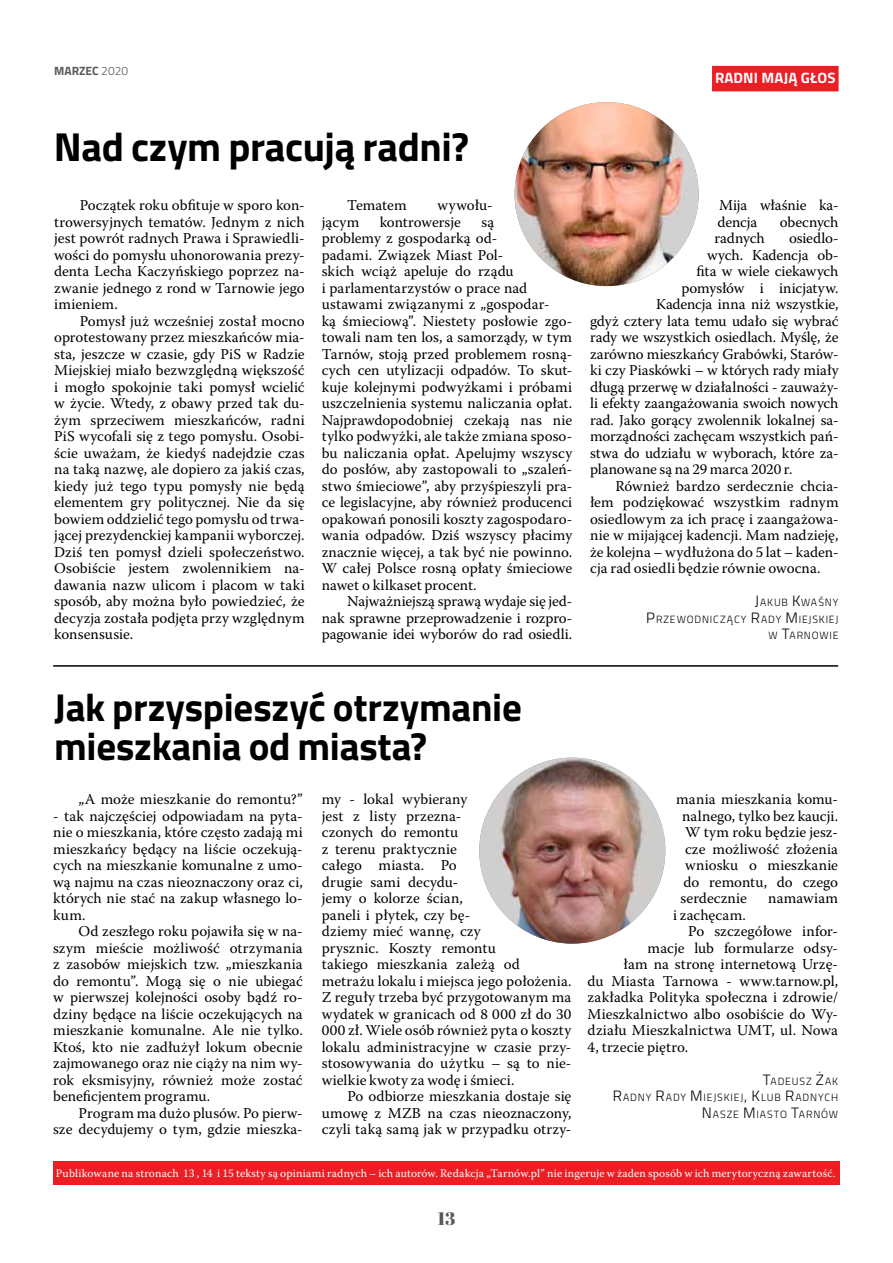
<style>
.page{position:relative;width:893px;height:1263px;background:#fff}
.page>*{position:absolute;margin:0;border:0;box-sizing:border-box;transform-origin:0 0}
.t1{font:700 40.5px "Titillium";letter-spacing:-.01em;color:#000}
.t2{font:700 39px/39px "Titillium";letter-spacing:-.005em;color:#000}
.t3{font:18px "Abril Fatface";color:#58595b}
.t4{font:15px/16.5px "Warnock Pro";letter-spacing:.005em;color:#000;text-align:justify}
.t5{font:15px "Warnock Pro";letter-spacing:-.015em;color:#000}
.t6{font:700 15px "Titillium";color:#fff}
.t7{font:700 12px "Titillium";color:#58595b}
.t8{font:11.55px "Warnock Pro";letter-spacing:.015em;color:#fff}
.t9{font:300 10.5px/16.5px "Titillium";letter-spacing:.08em;color:#000}
.s1{font-weight:300}
.s2{font-size:15px}
</style>
<div class="page">
<div style="left:712px;top:66px;width:127px;height:25px;background:#ed1d24"></div>
<div style="left:54px;top:1161px;width:786px;height:24px;background:#ed1d24"></div>
<img style="left:514px;top:102px;width:185px;height:184px;border-radius:92px">
<hr style="left:53px;top:665px;width:785px;height:2px;background:#000">
<img style="left:479px;top:758px;width:186px;height:186px;border-radius:93px">
<p class="t7" style="left:54px;top:62px;width:75px">MARZEC <span class="s1">2020</span></p>
<p class="t6" style="left:715px;top:66px;width:10px">radni</p>
<p class="t6" style="left:761px;top:66px;width:49px">maj ą głos</p>
<h1 class="t1" style="left:54px;top:115px;width:417px">Nad czym pracują radni?</h1>
<p class="t4" style="left:54px;top:197px;width:252px;text-indent:26px">Początek roku obfituje w sporo kon&shy;trowersyjnych tematów. Jednym z nich jest powrót radnych Prawa i Sprawiedli&shy;wości do pomysłu uhonorowania prezy&shy;denta Lecha Kaczyńskiego poprzez na&shy;zwanie jednego z rond w Tarnowie jego imieniem.</p>
<p class="t4" style="left:54px;top:312px;width:252px;text-indent:26px">Pomysł już wcześniej został mocno oprotestowany przez mieszkańców mia&shy;sta, jeszcze w czasie, gdy PiS w Radzie Miejskiej miało bezwzględną większość i mogło spokojnie taki pomysł wcielić w życie. Wtedy, z obawy przed tak du&shy;żym sprzeciwem mieszkańców, radni PiS wycofali się z tego pomysłu. Osobi&shy;ście uważam, że kiedyś nadejdzie czas na taką nazwę, ale dopiero za jakiś czas, kiedy już tego typu pomysły nie będą elementem gry politycznej. Nie da się bowiem oddzielić tego pomysłu od trwa&shy;jącej prezydenckiej kampanii wyborczej.<br>Dziś ten pomysł dzieli społeczeństwo.<br>Osobiście jestem zwolennikiem na&shy;dawania nazw ulicom i placom w taki sposób, aby można było powiedzieć, że decyzja została podjęta przy względnym konsensusie.</p>
<p class="t4" style="left:347px;top:197px;width:61px">Tematem</p>
<p class="t4" style="left:437px;top:197px;width:57px">wywołu-</p>
<p class="t4" style="left:322px;top:213px;width:39px">jącym</p>
<p class="t4" style="left:380px;top:213px;width:83px">kontrowersje</p>
<p class="t4" style="left:322px;top:213px;width:252px;text-align:left;text-indent:160px">są<br>problemy z gospodarką od-<br>padami. Związek Miast Pol-<br>skich wciąż apeluje do rządu<br>i parlamentarzystów o prace nad ustawami związanymi z „gospodar-<br>ką śmieciową”. Niestety posłowie zgo&shy;towali nam ten los, a samorządy, w tym Tarnów, stoją przed problemem rosną&shy;cych cen utylizacji odpadów. To skut&shy;kuje kolejnymi podwyżkami i próbami uszczelnienia systemu naliczania opłat.<br>Najprawdopodobniej czekają nas nie tylko podwyżki, ale także zmiana sposo&shy;bu naliczania opłat. Apelujmy wszyscy do posłów, aby zastopowali to „szaleń&shy;stwo śmieciowe”, aby przyśpieszyli pra&shy;ce legislacyjne, aby również producenci opakowań ponosili koszty zagospodaro&shy;wania odpadów. Dziś wszyscy płacimy znacznie więcej, a tak być nie powinno.<br>W całej Polsce rosną opłaty śmieciowe nawet o kilkaset procent.</p>
<p class="t4" style="left:322px;top:593px;width:252px;text-indent:26px">Najważniejszą sprawą wydaje się jed&shy;nak sprawne przeprowadzenie i rozpro&shy;pagowanie idei wyborów do rad osiedli.</p>
<p class="t4" style="left:717px;top:197px;width:123px">Mija właśnie ka&shy;dencja</p>
<p class="t4" style="left:780px;top:213px;width:60px">obecnych</p>
<p class="t5" style="left:714px;top:229px;width:52px">radnych</p>
<p class="t4" style="left:789px;top:230px;width:51px">osiedlo-</p>
<p class="t4" style="left:707px;top:246px;width:133px">wych. Kadencja ob-</p>
<p class="t4" style="left:696px;top:263px;width:143px">fita w wiele ciekawych</p>
<p class="t4" style="left:681px;top:279px;width:159px">pomysłów i inicjatyw.</p>
<p class="t4" style="left:656px;top:296px;width:184px">Kadencja inna niż wszystkie,</p>
<p class="t4" style="left:590px;top:312px;width:250px">gdyż cztery lata temu udało się wybrać</p>
<p class="t4" style="left:590px;top:329px;width:250px">rady we wszystkich osiedlach. Myślę, że</p>
<p class="t4" style="left:590px;top:345px;width:250px">zarówno mieszkańcy Grabówki, Starów-</p>
<p class="t4" style="left:590px;top:362px;width:250px">ki czy Piaskówki – w których rady miały</p>
<p class="t4" style="left:590px;top:378px;width:250px">długą przerwę w działalności - zauważy-</p>
<p class="t4" style="left:590px;top:395px;width:250px">li efekty zaangażowania swoich nowych</p>
<p class="t5" style="left:590px;top:411px;width:250px">rad. Jako gorący zwolennik lokalnej sa-</p>
<p class="t4" style="left:590px;top:428px;width:250px">morządności zachęcam wszystkich pań-</p>
<p class="t4" style="left:590px;top:444px;width:250px">stwa do udziału w wyborach, które za-</p>
<p class="t4" style="left:590px;top:461px;width:204px">planowane są na 29 marca 2020 r.</p>
<p class="t4" style="left:615px;top:477px;width:225px">Również bardzo serdecznie chcia-</p>
<p class="t4" style="left:590px;top:494px;width:250px">łem podziękować wszystkim radnym</p>
<p class="t4" style="left:590px;top:510px;width:250px">osiedlowym za ich pracę i zaangażowa-</p>
<p class="t4" style="left:590px;top:527px;width:250px">nie w mijającej kadencji. Mam nadzieję,</p>
<p class="t4" style="left:590px;top:543px;width:250px">że kolejna – wydłużona do 5 lat – kaden-</p>
<p class="t4" style="left:590px;top:560px;width:232px">cja rad osiedli będzie równie owocna.</p>
<p class="t9" style="left:646px;top:594px;width:194px;text-indent:109px"><span class="s2">J</span>AKUB <span class="s2">K</span>WAŚNY<br><span class="s2">P</span>RZEWODNICZĄCY <span class="s2">R</span>ADY <span class="s2">M</span>IEJSKI</p>
<p class="t9" style="left:768px;top:610px;width:72px;text-align:right">EJ<br>W <span class="s2">T</span>ARNOWI E</p>
<h2 class="t2" style="left:54px;top:686px;width:469px">Jak przyspieszyć otrzymanie mieszkania od miasta?</h2>
<p class="t4" style="left:79px;top:791px;width:226px">„A może mieszkanie do remontu?”</p>
<p class="t4" style="left:53px;top:807px;width:251px">- tak najczęściej odpowiadam na pyta&shy;nie o mieszkania, które często zadają mi mieszkańcy będący na liście oczekują&shy;cych na mieszkanie komunalne z umo&shy;wą najmu na czas nieoznaczony oraz ci, których nie stać na zakup własnego lo&shy;kum.</p>
<p class="t4" style="left:53px;top:923px;width:251px;text-indent:26px">Od zeszłego roku pojawiła się w na&shy;szym mieście możliwość otrzymania z zasobów miejskich tzw. „mieszkania do remontu”. Mogą się o nie ubiegać w pierwszej kolejności osoby bądź ro&shy;dziny będące na liście oczekujących na mieszkanie komunalne. Ale nie tylko.<br>Ktoś, kto nie zadłużył lokum obecnie zajmowanego oraz nie ciąży na nim wy&shy;rok eksmisyjny, również może zostać beneficjentem programu.</p>
<p class="t4" style="left:53px;top:1104px;width:251px;text-align:right">Program ma dużo plusów. Po pierw-<br>sze decydujemy o tym, gdzie mieszka-</p>
<p class="t4" style="left:322px;top:791px;width:251px;text-align:left">my - lokal wybierany<br>jest z listy przezna-<br>czonych do remontu<br>z terenu praktycznie<br>całego miasta. Po<br>drugie sami decydu-<br>jemy o kolorze ścian,<br>paneli i płytek, czy bę-<br>dziemy mieć wannę, czy<br>prysznic. Koszty remontu<br>takiego mieszkania zależą od metrażu lokalu i miejsca jego położenia.<br>Z reguły trzeba być przygotowanym ma wydatek w granicach od 8 000 zł do 30<br>000 zł. Wiele osób również pyta o koszty lokalu administracyjne w czasie przy&shy;stosowywania do użytku – są to nie&shy;wielkie kwoty za wodę i śmieci.</p>
<p class="t4" style="left:322px;top:1088px;width:251px;text-indent:26px">Po odbiorze mieszkania dostaje się umowę z MZB na czas nieoznaczony, czyli taką samą jak w przypadku otrzy-</p>
<p class="t4" style="left:676px;top:791px;width:164px">mania mieszkania komu-</p>
<p class="t4" style="left:682px;top:807px;width:157px">nalnego, tylko bez kaucji.</p>
<p class="t4" style="left:685px;top:824px;width:155px">W tym roku będzie jesz-</p>
<p class="t4" style="left:685px;top:840px;width:155px">cze możliwość złożenia</p>
<p class="t4" style="left:685px;top:857px;width:154px">wniosku o mieszkanie</p>
<p class="t4" style="left:684px;top:873px;width:156px">do remontu, do czego</p>
<p class="t4" style="left:681px;top:890px;width:68px">serdecznie</p>
<p class="t4" style="left:768px;top:890px;width:71px">namawiam</p>
<p class="t4" style="left:673px;top:906px;width:74px">i zachęcam.</p>
<p class="t4" style="left:688px;top:923px;width:151px">Po szczegółowe infor-</p>
<p class="t4" style="left:648px;top:939px;width:192px">macje lub formularze odsy-</p>
<p class="t4" style="left:624px;top:956px;width:216px">łam na stronę internetową Urzę-</p>
<p class="t4" style="left:588px;top:972px;width:252px">du Miasta Tarnowa - www.tarnow.pl,</p>
<p class="t4" style="left:588px;top:989px;width:252px">zakładka Polityka społeczna i zdrowie/</p>
<p class="t4" style="left:588px;top:1005px;width:252px">Mieszkalnictwo albo osobiście do Wy-</p>
<p class="t4" style="left:588px;top:1022px;width:252px">działu Mieszkalnictwa UMT, ul. Nowa</p>
<p class="t4" style="left:588px;top:1038px;width:102px">4, trzecie piętro.</p>
<p class="t9" style="left:763px;top:1072px;width:70px"><span class="s2">T</span>ADEUSZ <span class="s2">Ż</span>AK</p>
<p class="t9" style="left:613px;top:1089px;width:107px"><span class="s2">R</span>ADNY <span class="s2">R</span>ADY <span class="s2">M</span>IEJSKI</p>
<p class="t9" style="left:702px;top:1089px;width:138px;text-indent:32px">EJ<span class="s2">, K</span>LUB <span class="s2">R</span>ADNYCH<br><span class="s2">N</span>ASZE <span class="s2">M</span>IAST</p>
<p class="t9" style="left:780px;top:1105px;width:59px">O <span class="s2">T</span>ARNÓW</p>
<p class="t8" style="left:56px;top:1166px;width:781px">Publikowane na stronach 13 , 14 i 15 teksty są opiniami radnych – ich autorów. Redakcja „Tarnów.pl” nie ingeruje w żaden sposób w ich merytoryczną zawartość.</p>
<p class="t3" style="left:437px;top:1206px;width:19px">13</p>
</div>
